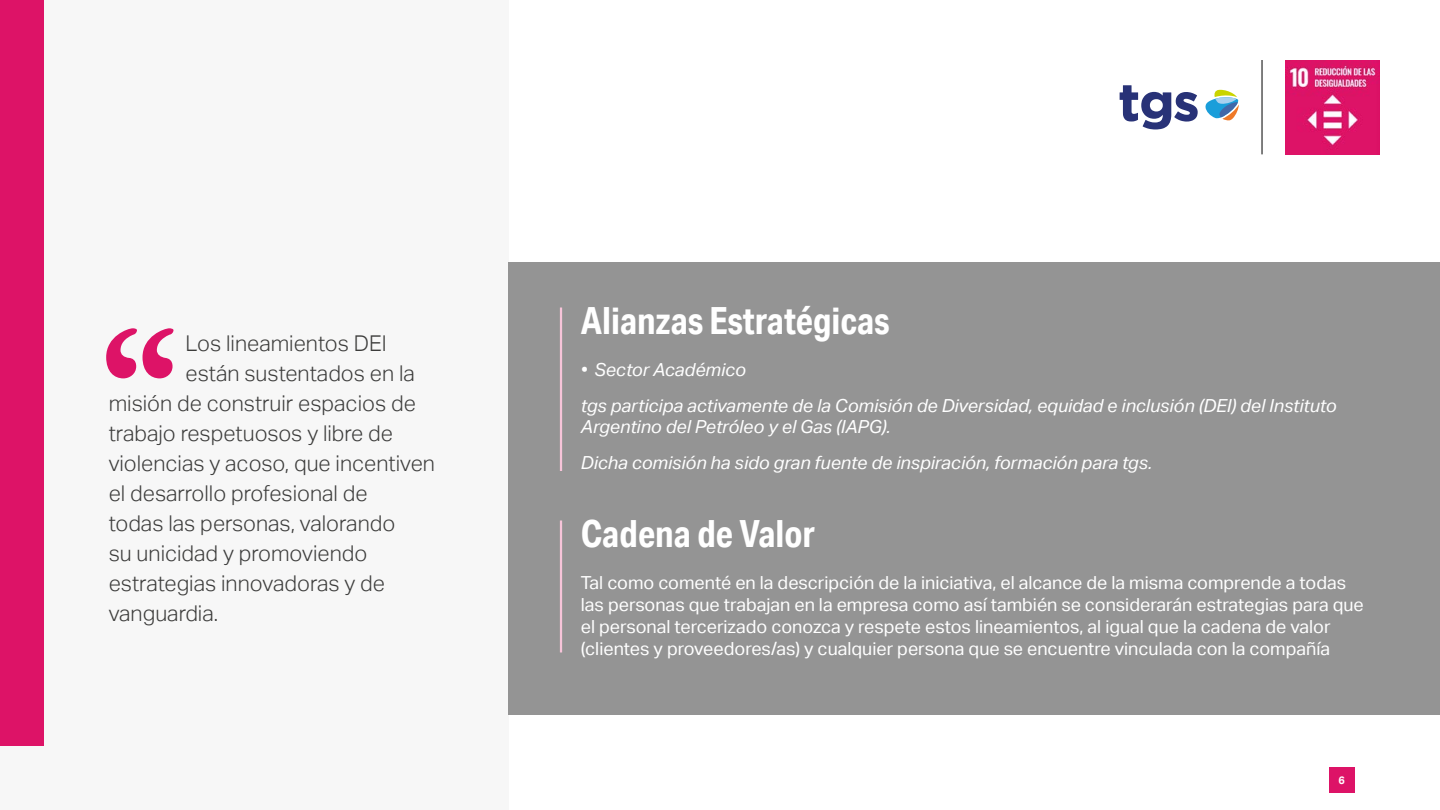
<style>
.page{position:relative;width:1440px;height:810px;background:#fff}
.page>*{position:absolute;margin:0;border:0;box-sizing:border-box;transform-origin:0 0}
.t1{font:700 37.5px "Aktiv Grotesk Cd";color:#fff}
.t2{font:300 21.75px "Aktiv Grotesk";color:#3c3c3b}
.t3{font:18px/21.8px "Aktiv Grotesk";color:#fff}
.t4{font:italic 18px/35.2px "Aktiv Grotesk";color:#fff}
.t5{font:700 10.88px "Aktiv Grotesk";color:#fff}
</style>
<div class="page">
<div style="left:1329px;top:767px;width:25px;height:26px;background:#dd1367"></div>
<img style="left:1285px;top:60px;width:95px;height:95px">
<hr style="left:1262px;top:60px;width:1px;height:94px;background:#000">
<svg style="left:1120px;top:85px;width:78px;height:44px"></svg>
<svg style="left:1205px;top:90px;width:34px;height:31px"></svg>
<div style="left:0;top:0;width:508px;height:810px;background:#f7f7f7"></div>
<div style="left:0;top:0;width:44px;height:746px;background:#dd1367"></div>
<svg style="left:106px;top:328px;width:67px;height:50px"></svg>
<div style="left:508px;top:262px;width:932px;height:454px;background:#949494"></div>
<hr style="left:560px;top:308px;width:2px;height:163px;background:#f7c4d9">
<hr style="left:560px;top:520px;width:2px;height:132px;background:#f7c4d9">
<p class="t2" style="left:185px;top:331px;width:203px">Los lineamientos DEI</p>
<p class="t2" style="left:185px;top:361px;width:231px">están sustentados en la</p>
<p class="t2" style="left:109px;top:391px;width:309px">misión de construir espacios de</p>
<p class="t2" style="left:109px;top:421px;width:286px">trabajo respetuosos y libre de</p>
<p class="t2" style="left:109px;top:451px;width:328px">violencias y acoso, que incentiven</p>
<p class="t2" style="left:109px;top:481px;width:260px">el desarrollo profesional de</p>
<p class="t2" style="left:109px;top:511px;width:288px">todas las personas, valorando</p>
<p class="t2" style="left:109px;top:541px;width:260px">su unicidad y promoviendo</p>
<p class="t2" style="left:109px;top:571px;width:278px">estrategias innovadoras y de</p>
<p class="t2" style="left:109px;top:601px;width:111px">vanguardia.</p>
<h1 class="t1" style="left:581px;top:298px;width:310px">Alianzas Estratégicas</h1>
<p class="t4" style="left:581px;top:352px;width:757px">• Sector Académico<br>tgs participa activamente de la Comisión de Diversidad, equidad e inclusión (DEI) del Instituto</p>
<p class="t4" style="left:581px;top:409px;width:573px">Argentino del Petróleo y el Gas (IAPG).<br>Dicha comisión ha sido gran fuente de inspiración, formación para tgs.</p>
<h1 class="t1" style="left:581px;top:511px;width:236px">Cadena de Valor</h1>
<p class="t3" style="left:581px;top:572px;width:784px">Tal como comenté en la descripción de la iniciativa, el alcance de la misma comprende a todas las personas que trabajan en la empresa como así también se considerarán estrategias para que el personal tercerizado conozca y respete estos lineamientos, al igual que la cadena de valor (clientes y proveedores/as) y cualquier persona que se encuentre vinculada con la compañía</p>
<p class="t5" style="left:1338px;top:774px;width:8px">6</p>
</div>
